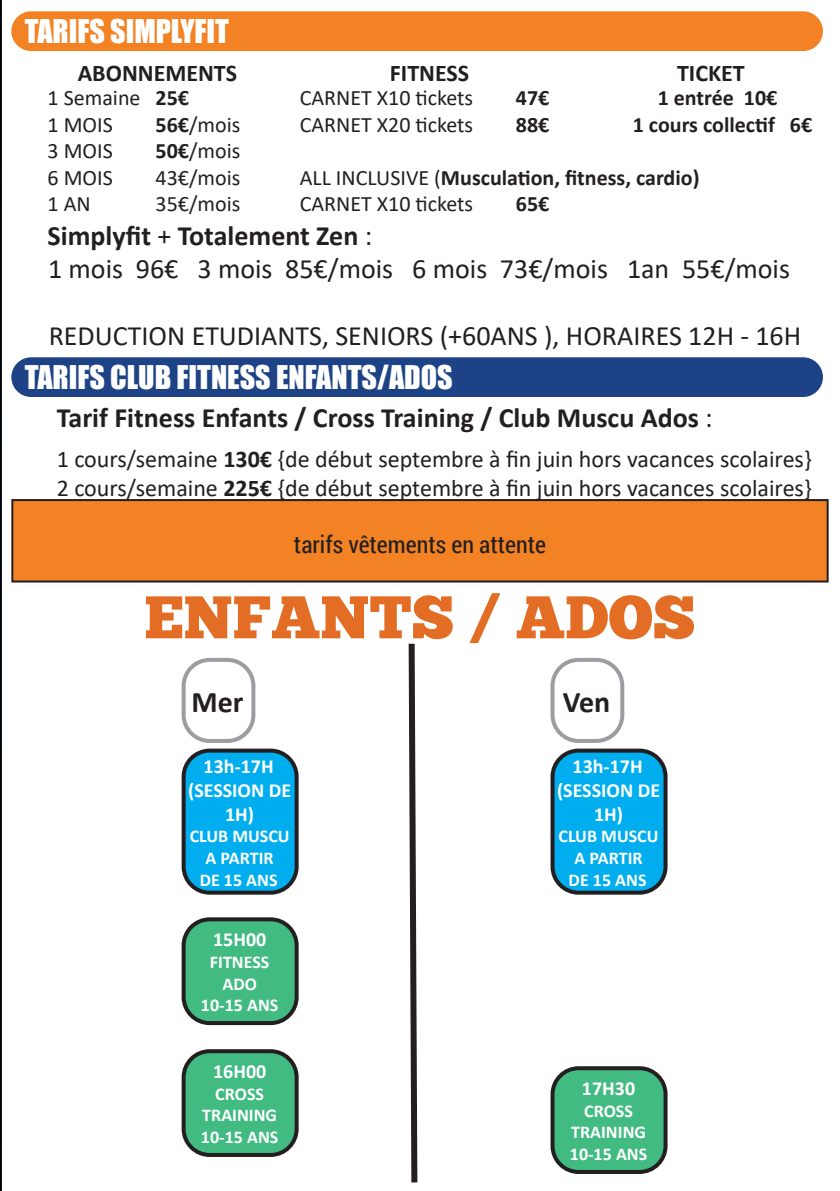
<style>
.page{position:relative;width:840px;height:1191px;background:#fff}
.page>*{position:absolute;margin:0;border:0;box-sizing:border-box;transform-origin:0 0}
.t1{font:60px "Chunk Five";color:#e36d24}
.t2{font:30px "Impact";color:#fff}
.t3{font:700 30px "Calibri";color:#231f20}
.t4{font:28px/33.6px "Calibri";color:#231f20}
.t5{font:700 28px "Calibri";color:#231f20}
.t6{font:24px/28.8px "Calibri";color:#231f20}
.t7{font:700 24px "Calibri";color:#231f20}
.t8{font:24px "Roboto Condensed";color:#231f20}
.t9{font:22px "Calibri";color:#231f20}
.t10{font:700 22px "Calibri";color:#231f20}
.t11{font:700 20px/24px "Calibri";color:#fff;text-align:center}
.t12{font:700 18px/21.6px "Calibri";color:#fff;text-align:center}
.s1{font-weight:700}
.s2{font-weight:400}
</style>
<div class="page">
<img style="left:0;top:0;width:2px;height:1191px">
<div style="left:11px;top:11px;width:811px;height:40px;background:#f28223;border-radius:20px"></div>
<div style="left:11px;top:357px;width:811px;height:40px;background:#1d4386;border-radius:20px"></div>
<div style="left:183px;top:750px;width:113px;height:142px;background:#00aeef;border-radius:26px"></div>
<div style="left:181px;top:748px;width:117px;height:146px;border:4px solid #231f20;border-radius:26px"></div>
<div style="left:181px;top:658px;width:74px;height:85px;border:4px solid #9b9da0;border-radius:26px"></div>
<div style="left:183px;top:919px;width:113px;height:104px;background:#42bb82;border-radius:26px"></div>
<div style="left:181px;top:917px;width:117px;height:108px;border:4px solid #231f20;border-radius:26px"></div>
<div style="left:183px;top:1051px;width:113px;height:104px;background:#42bb82;border-radius:26px"></div>
<div style="left:181px;top:1049px;width:117px;height:108px;border:4px solid #231f20;border-radius:26px"></div>
<div style="left:550px;top:658px;width:74px;height:85px;border:4px solid #9b9da0;border-radius:26px"></div>
<div style="left:552px;top:750px;width:113px;height:142px;background:#00aeef;border-radius:26px"></div>
<div style="left:550px;top:748px;width:117px;height:146px;border:4px solid #231f20;border-radius:26px"></div>
<div style="left:552px;top:1068px;width:113px;height:104px;background:#42bb82;border-radius:26px"></div>
<div style="left:550px;top:1066px;width:117px;height:108px;border:4px solid #231f20;border-radius:26px"></div>
<svg style="left:408px;top:643px;width:10px;height:540px"></svg>
<div style="left:12px;top:500px;width:815px;height:81px;background:#f28223"></div>
<div style="left:11px;top:499px;width:817px;height:83px;border:2px solid #231f20"></div>
<p class="t2" style="left:25px;top:8px;width:206px">TARIFS SIMPLYFIT</p>
<p class="t7" style="left:78px;top:56px;width:161px">ABONNEMENTS</p>
<p class="t7" style="left:389px;top:56px;width:81px">FITNESS</p>
<p class="t7" style="left:676px;top:56px;width:69px">TICKET</p>
<p class="t9" style="left:48px;top:83px;width:143px">1 Semaine <span class="s1">25€</span></p>
<p class="t9" style="left:299px;top:83px;width:175px">CARNET X10 tickets</p>
<p class="t10" style="left:515px;top:82px;width:35px">47€</p>
<p class="t10" style="left:657px;top:82px;width:121px">1 entrée 10€</p>
<p class="t9" style="left:48px;top:109px;width:67px">1 MOIS</p>
<p class="t9" style="left:155px;top:109px;width:86px"><span class="s1">56€</span>/mois</p>
<p class="t9" style="left:299px;top:109px;width:175px">CARNET X20 tickets</p>
<p class="t10" style="left:515px;top:109px;width:35px">88€</p>
<p class="t10" style="left:632px;top:109px;width:181px">1 cours collectif 6€</p>
<p class="t9" style="left:48px;top:136px;width:67px">3 MOIS</p>
<p class="t9" style="left:155px;top:136px;width:86px"><span class="s1">50€</span>/mois</p>
<p class="t9" style="left:48px;top:162px;width:67px">6 MOIS</p>
<p class="t9" style="left:155px;top:162px;width:86px">43€/mois</p>
<p class="t10" style="left:299px;top:162px;width:401px"><span class="s2">ALL INCLUSIVE (</span>Musculation, fitness, cardio)</p>
<p class="t9" style="left:48px;top:188px;width:45px">1 AN</p>
<p class="t9" style="left:155px;top:188px;width:86px">35€/mois</p>
<p class="t9" style="left:299px;top:188px;width:175px">CARNET X10 tickets</p>
<p class="t10" style="left:515px;top:188px;width:35px">65€</p>
<p class="t4" style="left:48px;top:218px;width:743px"><span class="s1">Simplyfit</span> + <span class="s1">Totalement Zen</span> :<br>1 mois 96€ 3 mois 85€/mois 6 mois 73€/mois 1an 55€/mois</p>
<p class="t4" style="left:49px;top:319px;width:753px">REDUCTION ETUDIANTS, SENIORS (+60ANS ), HORAIRES 12H - 16H</p>
<p class="t2" style="left:25px;top:354px;width:429px">TARIFS CLUB FITNESS ENFANTS/ADOS</p>
<p class="t5" style="left:57px;top:397px;width:657px">Tarif Fitness Enfants / Cross Training / Club Muscu Ados <span class="s2">:</span></p>
<p class="t6" style="left:57px;top:444px;width:755px">1 cours/semaine <span class="s1">130€</span> {de début septembre à fin juin hors vacances scolaires}<br>2 cours/semaine <span class="s1">225€</span> {de début septembre à fin juin hors vacances scolaires}</p>
<p class="t8" style="left:294px;top:528px;width:253px">tarifs vêtements en attente</p>
<h1 class="t1" style="left:144px;top:580px;width:552px">ENFANTS / ADOS</h1>
<p class="t3" style="left:191px;top:680px;width:53px">Mer</p>
<p class="t11" style="left:188px;top:754px;width:105px">13h-17H (SESSION DE<br>1H)</p>
<p class="t12" style="left:189px;top:825px;width:101px">CLUB MUSCU<br>A PARTIR<br>DE 15 ANS</p>
<p class="t11" style="left:213px;top:927px;width:55px">15H00</p>
<p class="t12" style="left:201px;top:951px;width:79px">FITNESS<br>ADO<br>10-15 ANS</p>
<p class="t11" style="left:213px;top:1059px;width:55px">16H00</p>
<p class="t12" style="left:201px;top:1082px;width:79px">CROSS<br>TRAINING<br>10-15 ANS</p>
<p class="t3" style="left:562px;top:680px;width:49px">Ven</p>
<p class="t11" style="left:556px;top:754px;width:105px">13h-17H (SESSION DE<br>1H)</p>
<p class="t12" style="left:558px;top:825px;width:101px">CLUB MUSCU<br>A PARTIR<br>DE 15 ANS</p>
<p class="t11" style="left:581px;top:1076px;width:55px">17H30</p>
<p class="t12" style="left:569px;top:1099px;width:79px">CROSS<br>TRAINING<br>10-15 ANS</p>
</div>
